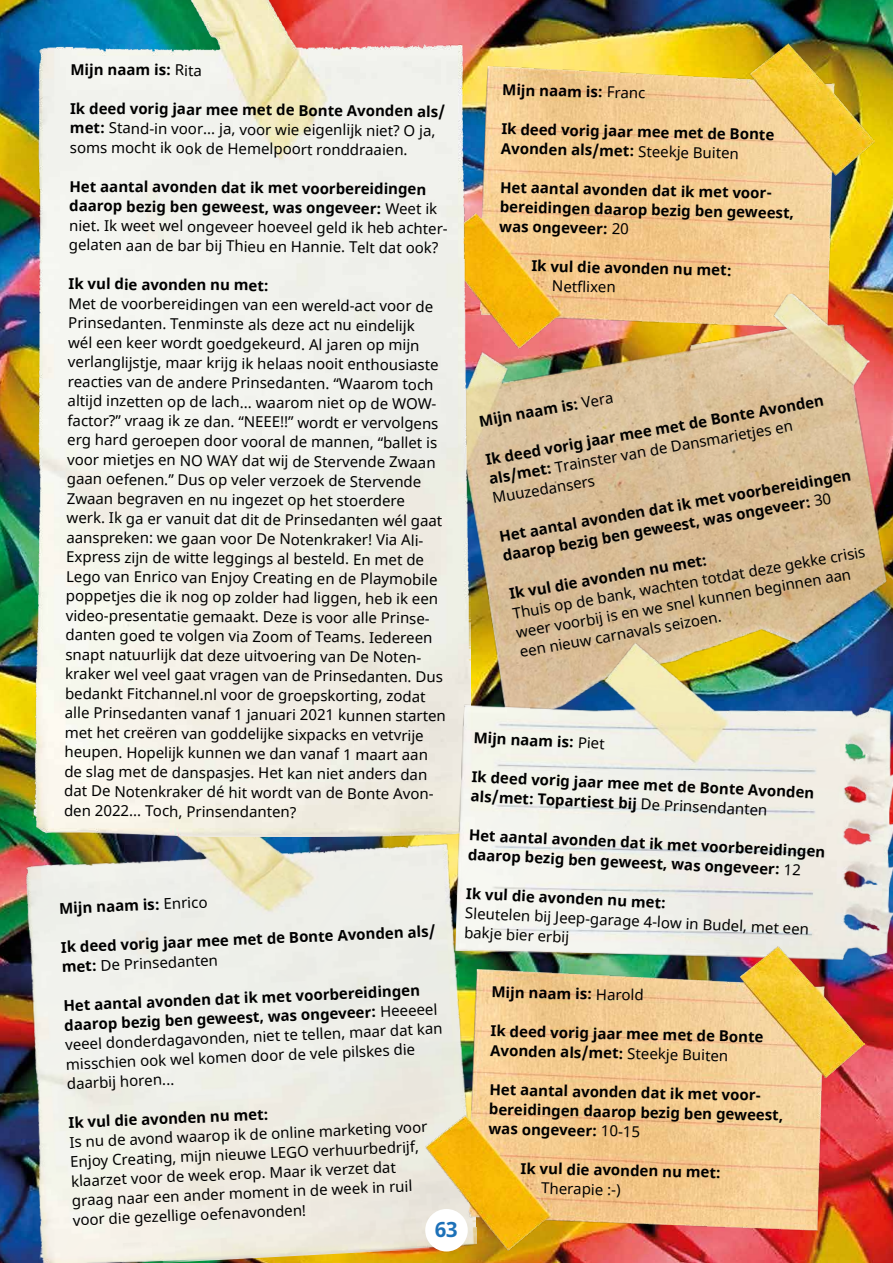
<style>
.page{position:relative;width:893px;height:1263px;background:#fff}
.page>*{position:absolute;margin:0;border:0;box-sizing:border-box;transform-origin:0 0}
.t1{font:700 21px "Noto Sans";color:#1d71b8}
.t2{font:15px/19.5px "Noto Sans";color:#000}
.t3{font:700 15px/19.4px "Noto Sans";color:#000}
.s1{font-weight:400}
.s2{font-weight:700}
</style>
<div class="page">
<img style="left:0;top:0;width:893px;height:1263px">
<img style="left:15px;top:777px;width:463px;height:486px">
<img style="left:471px;top:44px;width:404px;height:238px">
<img style="left:471px;top:282px;width:422px;height:356px">
<img style="left:32px;top:0;width:439px;height:836px">
<img style="left:455px;top:638px;width:438px;height:324px">
<img style="left:425px;top:946px;width:439px;height:305px">
<p class="t3" style="left:71px;top:59px;width:133px;rotate:1deg">Mijn naam is: <span class="s1">Rita</span></p>
<p class="t2" style="left:70px;top:96px;width:377px;rotate:1deg"><span class="s2">Ik deed vorig jaar mee met de Bonte Avonden als/ met:</span> Stand-in voor... ja, voor wie eigenlijk niet? O ja, soms mocht ik ook de Hemelpoort ronddraaien.</p>
<p class="t2" style="left:70px;top:174px;width:383px;rotate:1deg"><span class="s2">Het aantal avonden dat ik met voorbereidingen daarop bezig ben geweest, was ongeveer:</span> Weet ik niet. Ik weet wel ongeveer hoeveel geld ik heb achter&shy;gelaten aan de bar bij Thieu en Hannie. Telt dat ook?</p>
<p class="t3" style="left:69px;top:273px;width:202px;rotate:1deg">Ik vul die avonden nu met:</p>
<p class="t2" style="left:69px;top:291px;width:386px;rotate:1deg">Met de voorbereidingen van een wereld-act voor de Prinsedanten. Tenminste als deze act nu eindelijk<br>wél een keer wordt goedgekeurd. Al jaren op mijn verlanglijstje, maar krijg ik helaas nooit enthousiaste reacties van de andere Prinsedanten. “Waarom toch altijd inzetten op de lach... waarom niet op de WOW&shy;factor?” vraag ik ze dan. “NEEE!!” wordt er vervolgens erg hard geroepen door vooral de mannen, “ballet is voor mietjes en NO WAY dat wij de Stervende Zwaan gaan oefenen.” Dus op veler verzoek de Stervende Zwaan begraven en nu ingezet op het stoerdere<br>werk. Ik ga er vanuit dat dit de Prinsedanten wél gaat aanspreken: we gaan voor De Notenkraker! Via Ali-Express zijn de witte leggings al besteld. En met de Lego van Enrico van Enjoy Creating en de Playmobile poppetjes die ik nog op zolder had liggen, heb ik een video-presentatie gemaakt. Deze is voor alle Prinse&shy;danten goed te volgen via Zoom of Teams. Iedereen snapt natuurlijk dat deze uitvoering van De Noten&shy;kraker wel veel gaat vragen van de Prinsedanten. Dus bedankt Fitchannel.nl voor de groepskorting, zodat alle Prinsedanten vanaf 1 januari 2021 kunnen starten met het creëren van goddelijke sixpacks en vetvrije heupen. Hopelijk kunnen we dan vanaf 1 maart aan de slag met de danspasjes. Het kan niet anders dan dat De Notenkraker dé hit wordt van de Bonte Avon&shy;den 2022... Toch, Prinsendanten?</p>
<p class="t3" style="left:59px;top:899px;width:150px;rotate:-3deg">Mijn naam is: <span class="s1">Enrico</span></p>
<p class="t3" style="left:60px;top:940px;width:377px;line-height:18.8px;rotate:-3deg">Ik deed vorig jaar mee met de Bonte Avonden als/ met: <span class="s1">De Prinsedanten</span></p>
<p class="t2" style="left:62px;top:997px;width:380px;rotate:-3deg"><span class="s2">Het aantal avonden dat ik met voorbereidingen daarop bezig ben geweest, was ongeveer:</span> Heeeeel veeel donderdagavonden, niet te tellen, maar dat kan misschien ook wel komen door de vele pilskes die daarbij horen...</p>
<p class="t3" style="left:68px;top:1114px;width:202px;rotate:-3deg">Ik vul die avonden nu met:</p>
<p class="t2" style="left:68px;top:1134px;width:360px;rotate:-3deg">Is nu de avond waarop ik de online marketing voor Enjoy Creating, mijn nieuwe LEGO verhuurbedrijf, klaarzet voor de week erop. Maar ik verzet dat graag naar een ander moment in de week in ruil voor die gezellige oefenavonden!</p>
<h1 class="t1" style="left:435px;top:1214px;width:25px">63</h1>
<p class="t3" style="left:502px;top:81px;width:145px;rotate:1deg">Mijn naam is: <span class="s1">Franc</span></p>
<p class="t3" style="left:502px;top:120px;width:274px;rotate:1deg">Ik deed vorig jaar mee met de Bonte<br>Avonden als/met: <span class="s1">Steekje Buiten</span></p>
<p class="t3" style="left:500px;top:178px;width:296px;rotate:1deg">Het aantal avonden dat ik met voor&shy;bereidingen daarop bezig ben geweest, was ongeveer: <span class="s1">20</span></p>
<p class="t3" style="left:532px;top:257px;width:202px;rotate:1deg">Ik vul die avonden nu met:</p>
<p class="t2" style="left:552px;top:276px;width:65px;rotate:1deg">Netfl ixen</p>
<p class="t3" style="left:477px;top:412px;width:138px;rotate:-10deg">Mijn naam is: <span class="s1">Vera</span></p>
<p class="t3" style="left:484px;top:450px;width:345px;rotate:-10deg">Ik deed vorig jaar mee met de Bonte Avonden als/met: <span class="s1">Trainster van de Dansmarietjes en<br>Muuzedansers</span></p>
<p class="t3" style="left:498px;top:527px;width:358px;rotate:-10deg">Het aantal avonden dat ik met voorbereidingen daarop bezig ben geweest, was ongeveer: <span class="s1">30</span></p>
<p class="t2" style="left:511px;top:603px;width:359px;rotate:-10deg">Thuis op de bank, wachten totdat deze gekke crisis weer voorbij is en we snel kunnen beginnen aan een nieuw carnavals seizoen.</p>
<p class="t3" style="left:508px;top:585px;width:202px;rotate:-10deg">Ik vul die avonden nu met:</p>
<p class="t3" style="left:474px;top:728px;width:133px;rotate:3deg">Mijn naam is: <span class="s1">Piet</span></p>
<p class="t3" style="left:472px;top:766px;width:345px;line-height:19.8px;rotate:3deg">Ik deed vorig jaar mee met de Bonte Avonden als/met: Topartiest bij <span class="s1">De Prinsendanten</span></p>
<p class="t3" style="left:469px;top:824px;width:358px;rotate:3deg">Het aantal avonden dat ik met voorbereidingen daarop bezig ben geweest, was ongeveer: <span class="s1">12</span></p>
<p class="t3" style="left:467px;top:883px;width:202px;rotate:3deg">Ik vul die avonden nu met:</p>
<p class="t2" style="left:466px;top:902px;width:346px;line-height:20px;rotate:3deg">Sleutelen bij Jeep-garage 4-low in Budel, met een bakje bier erbij</p>
<p class="t3" style="left:492px;top:983px;width:154px;rotate:1deg">Mijn naam is: <span class="s1">Harold</span></p>
<p class="t3" style="left:491px;top:1022px;width:274px;rotate:1deg">Ik deed vorig jaar mee met de Bonte<br>Avonden als/met: <span class="s1">Steekje Buiten</span></p>
<p class="t3" style="left:489px;top:1080px;width:296px;rotate:1deg">Het aantal avonden dat ik met voor&shy;bereidingen daarop bezig ben geweest, was ongeveer: <span class="s1">10-15</span></p>
<p class="t3" style="left:521px;top:1159px;width:202px;rotate:1deg">Ik vul die avonden nu met:</p>
<p class="t2" style="left:541px;top:1178px;width:81px;rotate:1deg">Therapie :-)</p>
</div>
